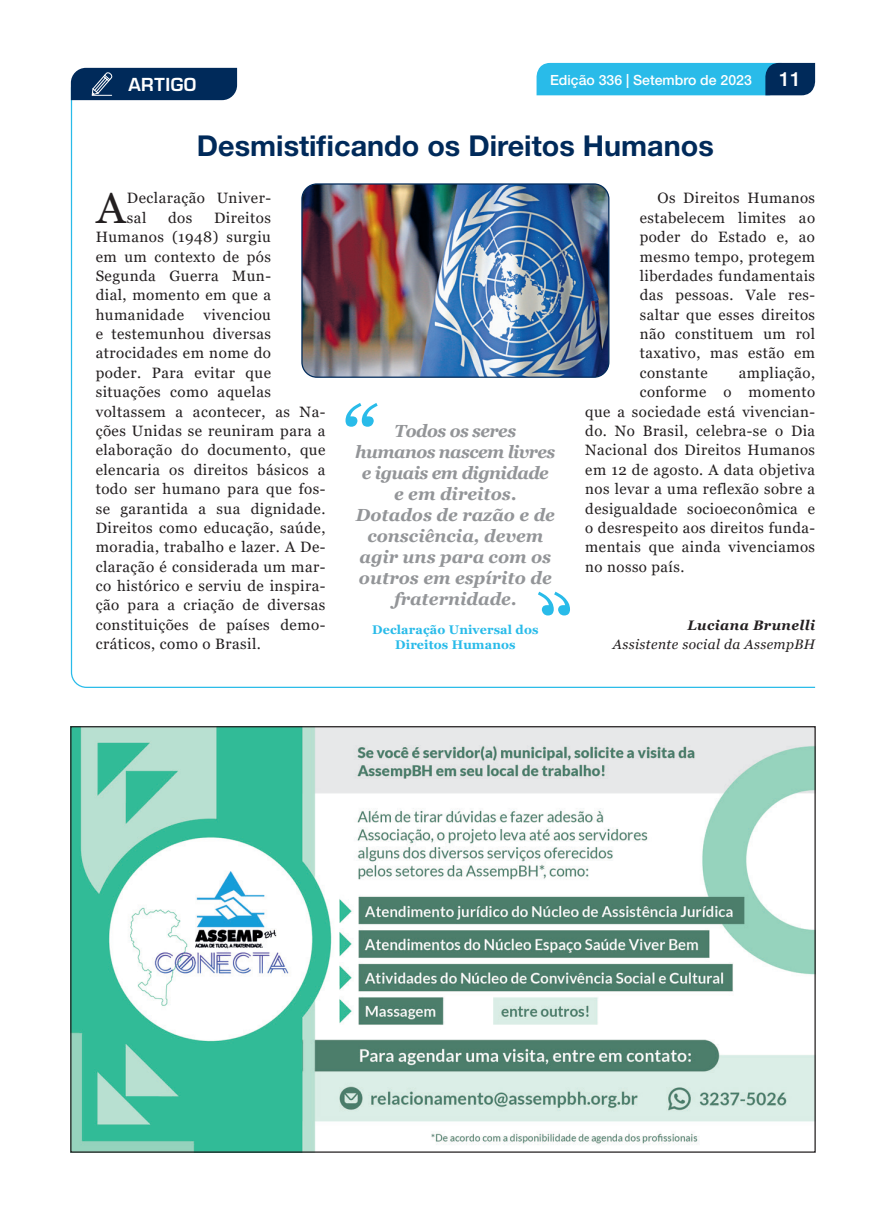
<style>
.page{position:relative;width:886px;height:1223px;background:#fff}
.page>*{position:absolute;margin:0;border:0;box-sizing:border-box;transform-origin:0 0}
.Corpo_texto{font:italic 90px "Georgia";color:#29bbe9}
.Corpo_texto-2{font:43px "Georgia";color:#231f20}
.título_materia{font:700 28.75px "Helvetica Neue LT Std";color:#002a5a}
.t1{font:500 19.62px "Helvetica Neue LT Std";color:#fff}
.Corpo_texto-3{font:italic 700 17.5px/21px "Georgia";color:#939598;text-align:center}
.Corpo_texto-4{font:italic 700 17.5px "Georgia";letter-spacing:-.03em;color:#939598}
.t2{font:600 17.5px "Eurostile LT Std";letter-spacing:.03em;color:#fff}
.Corpo_texto-5{font:15px/19.4px "Georgia";letter-spacing:.03em;color:#231f20}
.t3{font:500 14px "Helvetica Neue LT Std";color:#fff}
.Corpo_texto-6{font:italic 13.75px/19.4px "Georgia";letter-spacing:.03em;color:#231f20;text-align:right}
.Corpo_texto-7{font:700 12.5px "Georgia";letter-spacing:.01em;color:#29bbe9}
.s1{font-weight:700}
</style>
<div class="page">
<svg style="left:536px;top:63px;width:279px;height:23px;background:#23a2d0"></svg>
<svg style="left:70px;top:86px;width:746px;height:602px"></svg>
<div style="left:71px;top:68px;width:166px;height:32px;background:#002a5a"></div>
<img style="left:302px;top:184px;width:307px;height:193px">
<div style="left:301px;top:183px;width:308px;height:195px;border:1px solid #002a5a;border-radius:15px"></div>
<img style="left:72px;top:728px;width:742px;height:422px">
<svg style="left:538px;top:591px;width:32px;height:24px"></svg>
<p class="t2" style="left:128px;top:73px;width:70px">ARTIGO</p>
<p class="t3" style="left:550px;top:72px;width:203px">Edição 336 | Setembro de 2023</p>
<h3 class="t1" style="left:779px;top:68px;width:23px">11</h3>
<p class="título_materia" style="left:197px;top:127px;width:518px">Desmistificando os Direitos Humanos</p>
<p class="Corpo_texto-2" style="left:97px;top:182px;width:31px">A</p>
<p class="Corpo_texto-5" style="left:127px;top:189px;width:144px">Declaração Univer&shy;sal</p>
<p class="Corpo_texto-5" style="left:168px;top:208px;width:26px">dos</p>
<p class="Corpo_texto-5" style="left:96px;top:208px;width:177px;text-align:justify;text-indent:118px">Direitos Humanos (1948) surgiu em um contexto de pós Segunda Guerra Mun&shy;dial, momento em que a humanidade</p>
<p class="Corpo_texto-5" style="left:96px;top:305px;width:231px;text-indent:108px">vivenciou<br>e testemunhou diversas atrocidades em nome do<br>poder. Para evitar que situações como aquelas voltassem a acontecer, as Na&shy;ções Unidas se reuniram para a elaboração do documento, que elencaria os direitos básicos a todo ser humano para que fos&shy;se garantida a sua dignidade.<br>Direitos como educação, saúde, moradia, trabalho e lazer. A De&shy;claração é considerada um mar&shy;co histórico e serviu de inspira&shy;ção para a criação de diversas constituições de países demo&shy;cráticos, como o Brasil.</p>
<p class="Corpo_texto" style="left:337px;top:382px;width:36px">“</p>
<p class="Corpo_texto-4" style="left:395px;top:419px;width:123px">Todos os seres</p>
<p class="Corpo_texto-3" style="left:355px;top:441px;width:202px">humanos nascem livres e iguais em dignidade e em direitos.<br>Dotados de razão e de consciência, devem agir uns para com os outros em espírito de fraternidade.</p>
<p class="Corpo_texto-7" style="left:372px;top:622px;width:168px">Declaração Universal dos</p>
<p class="Corpo_texto-7" style="left:395px;top:637px;width:122px">Direitos Humanos</p>
<p class="Corpo_texto-5" style="left:640px;top:189px;width:177px;text-align:justify;text-indent:18px">Os Direitos Humanos estabelecem limites ao poder do Estado e, ao mesmo tempo, protegem liberdades fundamentais das pessoas. Vale res&shy;saltar que esses direitos não constituem um rol taxativo, mas estão em constante</p>
<p class="Corpo_texto-5" style="left:739px;top:363px;width:78px">ampliação,</p>
<p class="Corpo_texto-5" style="left:640px;top:382px;width:177px">conforme o momento</p>
<p class="Corpo_texto-5" style="left:585px;top:402px;width:231px">que a sociedade está vivencian-</p>
<p class="Corpo_texto-5" style="left:585px;top:421px;width:231px">do. No Brasil, celebra-se o Dia</p>
<p class="Corpo_texto-5" style="left:585px;top:441px;width:231px">Nacional dos Direitos Humanos</p>
<p class="Corpo_texto-5" style="left:585px;top:460px;width:231px">em 12 de agosto. A data objetiva</p>
<p class="Corpo_texto-5" style="left:585px;top:479px;width:231px">nos levar a uma reflexão sobre a</p>
<p class="Corpo_texto-5" style="left:585px;top:499px;width:231px">desigualdade socioeconômica e</p>
<p class="Corpo_texto-5" style="left:585px;top:518px;width:231px">o desrespeito aos direitos funda-</p>
<p class="Corpo_texto-5" style="left:585px;top:537px;width:231px">mentais que ainda vivenciamos</p>
<p class="Corpo_texto-5" style="left:585px;top:557px;width:101px">no nosso país.</p>
<p class="Corpo_texto-6" style="left:613px;top:615px;width:204px"><span class="s1">Luciana Brunelli<br></span>Assistente social da AssempBH</p>
</div>
